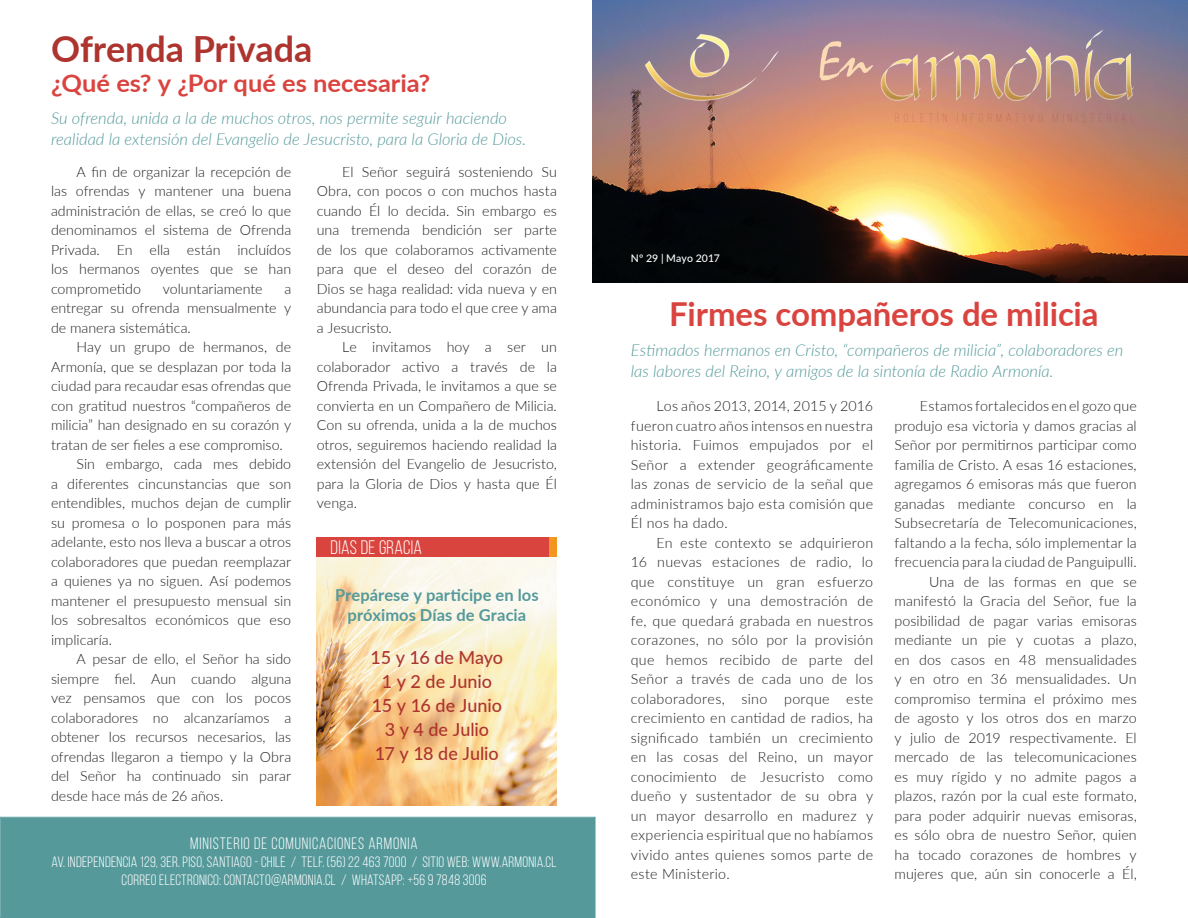
<style>
.page{position:relative;width:1188px;height:918px;background:#fff}
.page>*{position:absolute;margin:0;border:0;box-sizing:border-box;transform-origin:0 0}
.t1{font:52.5px "Staccato 222 BT";color:#fcdbb4}
.t2{font:700 36px "Lato";letter-spacing:-.005em;color:#ad342f}
.t3{font:700 33px "Lato";letter-spacing:-.005em;color:#da443f}
.t4{font:700 24.15px "Lato";color:#da443f;scale:1.05 1}
.Box01-Title-TOP{font:19.5px "Bebas Neue";letter-spacing:.015em;color:#fff}
.t5{font:500 18px "Lato";letter-spacing:-.005em;color:#ad342f}
.t6{font:italic 300 16.5px/21px "Lato";color:#55999b}
.Box01-Title-TOP-2{font:700 16.5px/19.8px "Lato";letter-spacing:.005em;color:#55999b;text-align:center}
.t7{font:16.5px "Bebas Neue";letter-spacing:.055em;color:#fff}
.t8{font:15px/18px "Bebas Neue";letter-spacing:.02em;color:#fff;text-align:center}
.Body_Text{font:300 14.25px/19.5px "Lato";letter-spacing:.005em;color:#231f20;text-align:justify}
.t9{font:500 10.5px "Lato";letter-spacing:.01em;color:#fff}
</style>
<div class="page">
<img style="left:593px;top:0;width:595px;height:283px">
<img style="left:644px;top:34px;width:136px;height:67px">
<img style="left:881px;top:27px;width:254px;height:78px">
<div style="left:0;top:817px;width:596px;height:101px;background:#55999b"></div>
<div style="left:1px;top:818px;width:593px;height:99px;border:1px solid #55999b"></div>
<div style="left:317px;top:537px;width:240px;height:21px;background:#da443f"></div>
<div style="left:549px;top:537px;width:8px;height:21px;background:#f1961f"></div>
<img style="left:317px;top:558px;width:240px;height:247px">
<p class="t2" style="left:51px;top:22px;width:263px">Ofrenda Privada</p>
<p class="t4" style="left:51px;top:66px;width:363px">¿Qué es? y ¿Por qué es necesaria?</p>
<p class="t6" style="left:51px;top:107px;width:477px">Su ofrenda, unida a la de muchos otros, nos permite seguir haciendo realidad la extensión del Evangelio de Jesucristo, para la Gloria de Dios.</p>
<p class="Body_Text" style="left:51px;top:161px;width:242px;text-indent:26px">A fin de organizar la recepción de las ofrendas y mantener una buena administración de ellas, se creó lo que denominamos el sistema de Ofrenda Privada. En ella están incluídos los hermanos oyentes que se han comprometido</p>
<p class="Body_Text" style="left:317px;top:161px;width:242px;text-indent:26px">El Señor seguirá sosteniendo Su Obra, con pocos o con muchos hasta cuando Él lo decida. Sin embargo es una tremenda bendición ser parte de los que colaboramos activamente para que el deseo del corazón de Dios se haga realidad: vida nueva y en abundancia para todo el que cree y ama a Jesucristo.</p>
<p class="Body_Text" style="left:317px;top:337px;width:242px;text-indent:26px">Le invitamos hoy a ser un colaborador activo a través de la Ofrenda Privada, le invitamos a que se convierta en un Compañero de Milicia.<br>Con su ofrenda, unida a la de muchos otros, seguiremos haciendo realidad la extensión del Evangelio de Jesucristo, para la Gloria de Dios y hasta que Él venga.</p>
<p class="Box01-Title-TOP" style="left:331px;top:537px;width:93px">DIAS DE GRACIA</p>
<p class="Box01-Title-TOP-2" style="left:335px;top:585px;width:205px">Prepárese y participe en los próximos Días de Gracia</p>
<p class="t5" style="left:371px;top:644px;width:134px">15 y 16 de Mayo</p>
<p class="t5" style="left:382px;top:668px;width:112px">1 y 2 de Junio</p>
<p class="t5" style="left:372px;top:692px;width:132px">15 y 16 de Junio</p>
<p class="t5" style="left:385px;top:716px;width:106px">3 y 4 de Julio</p>
<p class="t5" style="left:375px;top:740px;width:125px">17 y 18 de Julio</p>
<p class="Body_Text" style="left:163px;top:278px;width:101px">voluntariamente</p>
<p class="Body_Text" style="left:51px;top:278px;width:242px;text-indent:233px">a entregar su ofrenda mensualmente y de manera sistemática.</p>
<p class="Body_Text" style="left:51px;top:337px;width:242px;text-indent:26px">Hay un grupo de hermanos, de Armonía, que se desplazan por toda la ciudad para recaudar esas ofrendas que con gratitud nuestros “compañeros de milicia” han designado en su corazón y tratan de ser fieles a ese compromiso.</p>
<p class="Body_Text" style="left:51px;top:454px;width:242px;text-indent:26px">Sin embargo, cada mes debido a diferentes cincunstancias que son entendibles, muchos dejan de cumplir su promesa o lo posponen para más adelante, esto nos lleva a buscar a otros colaboradores que puedan reemplazar a quienes ya no siguen. Así podemos mantener el presupuesto mensual sin los sobresaltos económicos que eso implicaría.</p>
<p class="Body_Text" style="left:51px;top:649px;width:242px;text-indent:26px">A pesar de ello, el Señor ha sido siempre fiel. Aun cuando alguna vez pensamos que con los pocos colaboradores no alcanzaríamos a obtener los recursos necesarios, las ofrendas llegaron a tiempo y la Obra del Señor ha continuado sin parar desde hace más de 26 años.</p>
<p class="t7" style="left:190px;top:834px;width:229px">MINISTERIO DE COMUNICACIONES ARMONIA</p>
<p class="t8" style="left:52px;top:852px;width:506px">AV. INDEPENDENCIA 129, 3ER. PISO, SANTIAGO - CHILE / TELF. (56) 22 463 7000 / SITIO WEB: WWW.ARMONIA.CL<br>CORREO ELECTRONICO: CONTACTO@ARMONIA.CL / WHATSAPP: +56 9 7848 3006</p>
<p class="t1" style="left:816px;top:30px;width:56px">En</p>
<p class="t9" style="left:631px;top:251px;width:91px">Nº 29 | Mayo 2017</p>
<p class="t3" style="left:669px;top:290px;width:431px">Firmes compañeros de milicia</p>
<p class="t6" style="left:631px;top:339px;width:494px">Estimados hermanos en Cristo, “compañeros de milicia”, colaboradores en las labores del Reino, y amigos de la sintonía de Radio Armonía.</p>
<p class="Body_Text" style="left:631px;top:396px;width:244px;text-indent:26px">Los años 2013, 2014, 2015 y 2016 fueron cuatro años intensos en nuestra historia. Fuimos empujados por el Señor a extender geográficamente las zonas de servicio de la señal que administramos bajo esta comisión que Él nos ha dado.</p>
<p class="Body_Text" style="left:631px;top:532px;width:244px;text-indent:26px">En este contexto se adquirieron 16 nuevas estaciones de radio, lo que constituye un gran esfuerzo económico y una demostración de fe, que quedará grabada en nuestros corazones, no sólo por la provisión que hemos recibido de parte del Señor a través de cada uno de los colaboradores, sino porque este crecimiento en cantidad de radios, ha significado también un crecimiento en las cosas del Reino, un mayor conocimiento de Jesucristo como dueño y sustentador de su obra y un mayor desarrollo en madurez y experiencia espiritual que no habíamos vivido antes quienes somos parte de este Ministerio.</p>
<p class="Body_Text" style="left:894px;top:396px;width:244px;text-indent:26px">Estamos fortalecidos en el gozo que produjo esa victoria y damos gracias al Señor por permitirnos participar como familia de Cristo. A esas 16 estaciones, agregamos 6 emisoras más que fueron ganadas mediante concurso en la Subsecretaría de Telecomunicaciones, faltando a la fecha, sólo implementar la frecuencia para la ciudad de Panguipulli.</p>
<p class="Body_Text" style="left:894px;top:571px;width:244px;text-indent:35px">Una de las formas en que se manifestó la Gracia del Señor, fue la posibilidad de pagar varias emisoras mediante un pie y cuotas a plazo, en dos casos en 48 mensualidades y en otro en 36 mensualidades. Un compromiso termina el próximo mes de agosto y los otros dos en marzo y julio de 2019 respectivamente. El mercado de las telecomunicaciones es muy rígido y no admite pagos a plazos, razón por la cual este formato, para poder adquirir nuevas emisoras, es sólo obra de nuestro Señor, quien ha tocado corazones de hombres y mujeres que, aún sin conocerle a Él,</p>
</div>
